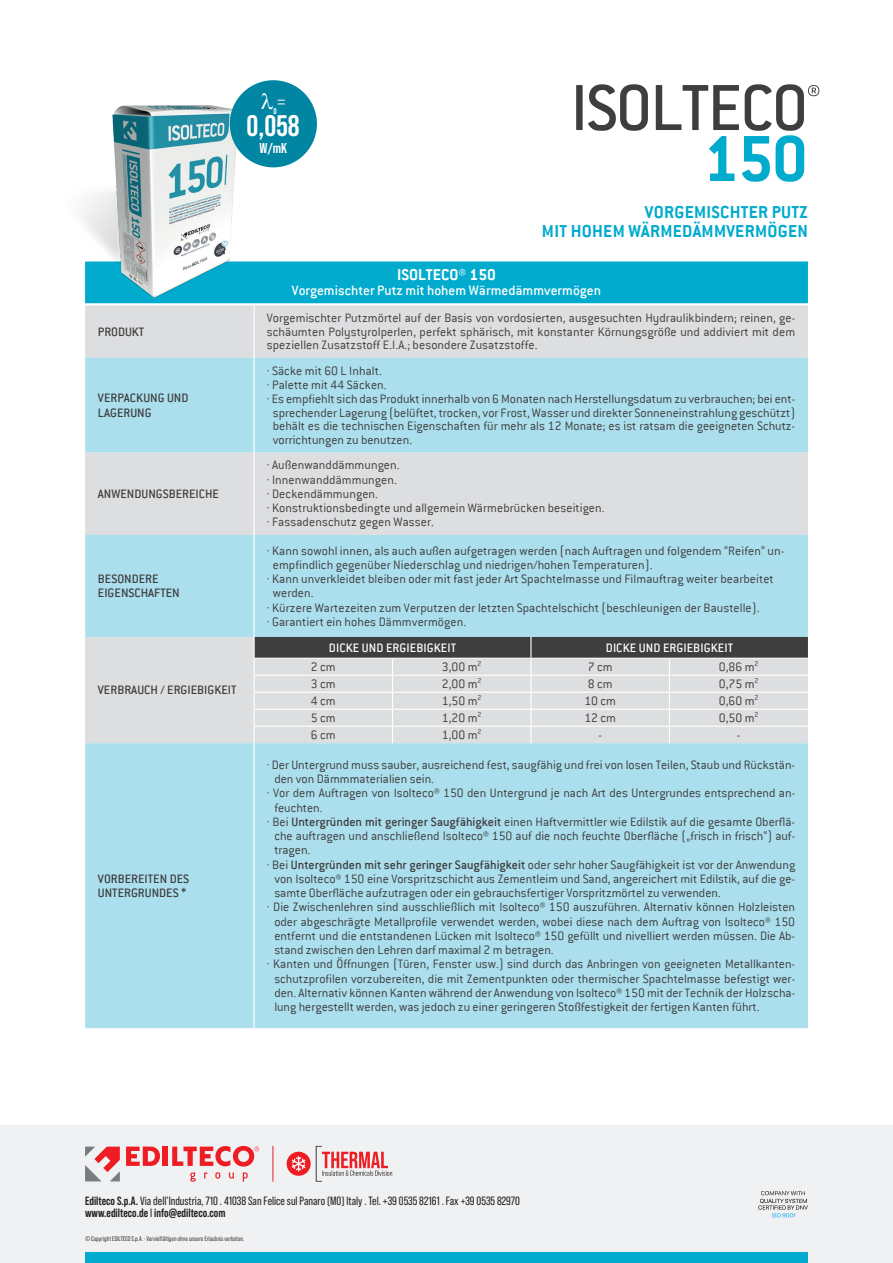
<style>
.page{position:relative;width:893px;height:1263px;background:#fff}
.page>*{position:absolute;margin:0;border:0;box-sizing:border-box;transform-origin:0 0}
.t1{font:500 71.4px "Conduit ITC";letter-spacing:-.025em;color:#3e3e3f}
.t2{font:700 71.4px "Conduit ITC";color:#00abcd}
.t3{font:700 29.7px "Bebas Neue Pro";color:#fff}
.t4{font:23.1px "Bebas Neue Pro";color:#fff}
.t5{font:700 19.05px/19px "Conduit ITC";letter-spacing:.015em;color:#00abcd;text-align:right}
.t6{font:700 17.25px "Conduit ITC";color:#fff}
.t7{font:500 15px "Conduit ITC";color:#fff}
.t8{font:700 14.25px "Bebas Neue Pro";color:#fff}
.t9{font:300 13.5px/14.2px "Conduit ITC";color:#3e3e3f;text-align:justify}
.t10{font:500 13.5px/14.2px "Conduit ITC";color:#3e3e3f}
.t11{font:500 13.5px "Conduit ITC";letter-spacing:.005em;color:#fff}
.t12{font:12px/12.8px "Bebas Neue Pro";color:#231f20}
.t13{font:700 8.1px "Bebas Neue Pro";color:#fff}
.t14{font:6.75px "Bebas Neue Pro";color:#3e3e3f}
.s1{font-weight:500}
.s2{font-weight:700}
</style>
<div class="page">
<div style="left:0;top:1125px;width:893px;height:138px;background:#f0f1f2"></div>
<svg style="left:85px;top:1146px;width:35px;height:35px"></svg>
<svg style="left:126px;top:1146px;width:34px;height:20px"></svg>
<div style="left:163px;top:1146px;width:5px;height:20px;background:#ee1d23"></div>
<svg style="left:190px;top:1172px;width:58px;height:9px"></svg>
<svg style="left:172px;top:1146px;width:87px;height:20px"></svg>
<hr style="left:273px;top:1146px;width:1px;height:35px;background:#ee1d23">
<svg style="left:316px;top:1146px;width:76px;height:35px"></svg>
<div style="left:287px;top:1152px;width:24px;height:24px;background:#ee1d23;border-radius:50%"></div>
<svg style="left:292px;top:1156px;width:13px;height:15px"></svg>
<div style="left:85px;top:1252px;width:723px;height:11px;background:#00abcd"></div>
<svg style="left:758px;top:1191px;width:50px;height:26px"></svg>
<div style="left:238px;top:261px;width:570px;height:42px;background:#00abcd"></div>
<div style="left:85px;top:305px;width:723px;height:53px;background:#dddee0"></div>
<svg style="left:85px;top:358px;width:723px;height:670px;background:#b4deea"></svg>
<hr style="left:253px;top:305px;width:2px;height:53px;background:#fff">
<hr style="left:253px;top:358px;width:2px;height:94px;background:#fff">
<hr style="left:253px;top:452px;width:2px;height:83px;background:#fff">
<hr style="left:253px;top:535px;width:2px;height:102px;background:#fff">
<hr style="left:253px;top:743px;width:2px;height:285px;background:#fff">
<svg style="left:253px;top:637px;width:555px;height:106px;background:#bfc0c2"></svg>
<hr style="left:253px;top:658px;width:140px;height:1px;background:#fff">
<hr style="left:393px;top:658px;width:138px;height:1px;background:#fff">
<hr style="left:531px;top:658px;width:138px;height:1px;background:#fff">
<hr style="left:669px;top:658px;width:139px;height:1px;background:#fff">
<svg style="left:808px;top:85px;width:11px;height:11px"></svg>
<img style="left:81px;top:98px;width:157px;height:206px">
<div style="left:230px;top:80px;width:87px;height:87px;background:#0085a2;border-radius:50%"></div>
<h3 class="t4" style="left:277px;top:88px;width:11px">=</h3>
<h2 class="t3" style="left:247px;top:109px;width:54px">0,058</h2>
<p class="t8" style="left:260px;top:140px;width:29px">W/mK</p>
<p class="t13" style="left:273px;top:106px;width:5px">D</p>
<h1 class="t1" style="left:571px;top:68px;width:239px">ISOLTECO</h1>
<h1 class="t2" style="left:703px;top:117px;width:107px">150</h1>
<h3 class="t5" style="left:542px;top:202px;width:267px">VORGEMISCHTER PUTZ<br>MIT HOHEM WÄRMEDÄMMVERMÖGEN</h3>
<p class="t10" style="left:98px;top:324px;width:48px">PRODUKT</p>
<p class="t10" style="left:98px;top:391px;width:92px">VERPACKUNG UND<br>LAGERUNG</p>
<p class="t10" style="left:98px;top:486px;width:123px">ANWENDUNGSBEREICHE</p>
<p class="t10" style="left:98px;top:572px;width:83px">BESONDERE<br>EIGENSCHAFTEN</p>
<p class="t10" style="left:98px;top:683px;width:140px">VERBRAUCH / ERGIEBIGKEIT</p>
<p class="t10" style="left:98px;top:871px;width:93px">VORBEREITEN DES<br>UNTERGRUNDES *</p>
<p class="t6" style="left:397px;top:265px;width:100px">ISOLTECO® 150</p>
<p class="t7" style="left:292px;top:282px;width:311px">Vorgemischter Putz mit hohem Wärmedämmvermögen</p>
<p class="t9" style="left:267px;top:311px;width:530px;line-height:13.5px">Vorgemischter Putzmörtel auf der Basis von vordosierten, ausgesuchten Hydraulikbindern; reinen, ge&shy;schäumten Polystyrolperlen, perfekt sphärisch, mit konstanter Körnungsgröße und addiviert mit dem speziellen Zusatzstoff E.I.A.; besondere Zusatzstoffe.</p>
<p class="t9" style="left:267px;top:364px;width:117px">· Säcke mit 60 L Inhalt.</p>
<p class="t9" style="left:267px;top:378px;width:121px">· Palette mit 44 Säcken.</p>
<p class="t9" style="left:267px;top:392px;width:530px">· Es empfiehlt sich das Produkt innerhalb von 6 Monaten nach Herstellungsdatum zu verbrauchen; bei ent-</p>
<p class="t9" style="left:273px;top:406px;width:524px">sprechender Lagerung (belüftet, trocken, vor Frost, Wasser und direkter Sonneneinstrahlung geschützt)</p>
<p class="t9" style="left:273px;top:419px;width:524px">behält es die technischen Eigenschaften für mehr als 12 Monate; es ist ratsam die geeigneten Schutz-</p>
<p class="t9" style="left:273px;top:433px;width:141px">vorrichtungen zu benutzen.</p>
<p class="t9" style="left:267px;top:458px;width:339px;text-align:left">· Außenwanddämmungen.<br>· Innenwanddämmungen.<br>· Deckendämmungen.<br>· Konstruktionsbedingte und allgemein Wärmebrücken beseitigen. · Fassadenschutz gegen Wasser.</p>
<p class="t9" style="left:267px;top:543px;width:519px">· Kann sowohl innen, als auch außen aufgetragen werden (nach Auftragen und folgendem “Reifen” un-</p>
<p class="t9" style="left:273px;top:557px;width:381px">empfindlich gegenüber Niederschlag und niedrigen/hohen Temperaturen).</p>
<p class="t9" style="left:267px;top:572px;width:508px">· Kann unverkleidet bleiben oder mit fast jeder Art Spachtelmasse und Filmauftrag weiter bearbeitet</p>
<p class="t9" style="left:273px;top:586px;width:42px">werden.</p>
<p class="t9" style="left:267px;top:600px;width:494px">· Kürzere Wartezeiten zum Verputzen der letzten Spachtelschicht (beschleunigen der Baustelle).</p>
<p class="t9" style="left:267px;top:614px;width:201px">· Garantiert ein hohes Dämmvermögen.</p>
<p class="t11" style="left:329px;top:640px;width:129px">DICKE UND ERGIEBIGKEIT</p>
<p class="t11" style="left:606px;top:640px;width:129px">DICKE UND ERGIEBIGKEIT</p>
<p class="t9" style="left:311px;top:660px;width:26px">2 cm</p>
<p class="t9" style="left:442px;top:660px;width:41px">3,00 m<sup>2</sup></p>
<p class="t9" style="left:588px;top:660px;width:26px">7 cm</p>
<p class="t9" style="left:719px;top:660px;width:41px">0,86 m<sup>2</sup></p>
<p class="t9" style="left:311px;top:677px;width:26px">3 cm</p>
<p class="t9" style="left:442px;top:677px;width:41px">2,00 m<sup>2</sup></p>
<p class="t9" style="left:588px;top:677px;width:26px">8 cm</p>
<p class="t9" style="left:719px;top:677px;width:41px">0,75 m<sup>2</sup></p>
<p class="t9" style="left:311px;top:694px;width:26px">4 cm</p>
<p class="t9" style="left:442px;top:694px;width:41px">1,50 m<sup>2</sup></p>
<p class="t9" style="left:584px;top:694px;width:33px">10 cm</p>
<p class="t9" style="left:719px;top:694px;width:41px">0,60 m<sup>2</sup></p>
<p class="t9" style="left:311px;top:711px;width:26px">5 cm</p>
<p class="t9" style="left:442px;top:711px;width:41px">1,20 m<sup>2</sup></p>
<p class="t9" style="left:584px;top:711px;width:33px">12 cm</p>
<p class="t9" style="left:719px;top:711px;width:41px">0,50 m<sup>2</sup></p>
<p class="t9" style="left:311px;top:728px;width:26px">6 cm</p>
<p class="t9" style="left:442px;top:728px;width:41px">1,00 m<sup>2</sup></p>
<p class="t9" style="left:598px;top:728px;width:5px">-</p>
<p class="t9" style="left:737px;top:728px;width:5px">-</p>
<p class="t9" style="left:267px;top:757px;width:530px">· Der Untergrund muss sauber, ausreichend fest, saugfähig und frei von losen Teilen, Staub und Rückstän-</p>
<p class="t9" style="left:274px;top:772px;width:161px">den von Dämmmaterialien sein.</p>
<p class="t9" style="left:267px;top:786px;width:530px">· Vor dem Auftragen von Isolteco® 150 den Untergrund je nach Art des Untergrundes entsprechend an-</p>
<p class="t9" style="left:274px;top:800px;width:50px">feuchten.</p>
<p class="t9" style="left:267px;top:814px;width:530px">· Bei <span class="s1">Untergründen mit geringer Saugfähigkeit</span> einen Haftvermittler wie Edilstik auf die gesamte Oberflä-</p>
<p class="t9" style="left:274px;top:829px;width:522px">che auftragen und anschließend Isolteco® 150 auf die noch feuchte Oberfläche („frisch in frisch“) auf-</p>
<p class="t9" style="left:274px;top:843px;width:38px">tragen.</p>
<p class="t9" style="left:267px;top:857px;width:530px">· Bei <span class="s1">Untergründen mit sehr geringer Saugfähigkeit</span> oder sehr hoher Saugfähigkeit ist vor der Anwendung</p>
<p class="t9" style="left:274px;top:871px;width:522px">von Isolteco® 150 eine Vorspritzschicht aus Zementleim und Sand, angereichert mit Edilstik, auf die ge-</p>
<p class="t9" style="left:274px;top:886px;width:448px">samte Oberfläche aufzutragen oder ein gebrauchsfertiger Vorspritzmörtel zu verwenden.</p>
<p class="t9" style="left:267px;top:900px;width:530px">· Die Zwischenlehren sind ausschließlich mit Isolteco® 150 auszuführen. Alternativ können Holzleisten</p>
<p class="t9" style="left:274px;top:914px;width:522px">oder abgeschrägte Metallprofile verwendet werden, wobei diese nach dem Auftrag von Isolteco® 150</p>
<p class="t9" style="left:274px;top:928px;width:522px">entfernt und die entstandenen Lücken mit Isolteco® 150 gefüllt und nivelliert werden müssen. Die Ab-</p>
<p class="t9" style="left:274px;top:943px;width:281px">stand zwischen den Lehren darf maximal 2 m betragen.</p>
<p class="t9" style="left:267px;top:957px;width:530px">· Kanten und Öffnungen (Türen, Fenster usw.) sind durch das Anbringen von geeigneten Metallkanten-</p>
<p class="t9" style="left:274px;top:971px;width:522px">schutzprofilen vorzubereiten, die mit Zementpunkten oder thermischer Spachtelmasse befestigt wer-</p>
<p class="t9" style="left:274px;top:985px;width:522px">den. Alternativ können Kanten während der Anwendung von Isolteco® 150 mit der Technik der Holzscha-</p>
<p class="t9" style="left:274px;top:1000px;width:487px">lung hergestellt werden, was jedoch zu einer geringeren Stoßfestigkeit der fertigen Kanten führt.</p>
<p class="t12" style="left:85px;top:1194px;width:436px"><span class="s2">Edilteco S.p.A.</span> Via dell’Industria, 710 . 41038 San Felice sul Panaro (MO) Italy . Tel. +39 0535 82161 . Fax +39 0535 82970 <span class="s2">www.edilteco.de</span> I <span class="s2">info@edilteco.com</span></p>
<p class="t14" style="left:85px;top:1235px;width:161px">© Copyright EDILTECO S.p.A. · Vervielfältigen ohne unsere Erlaubnis verboten.</p>
</div>
